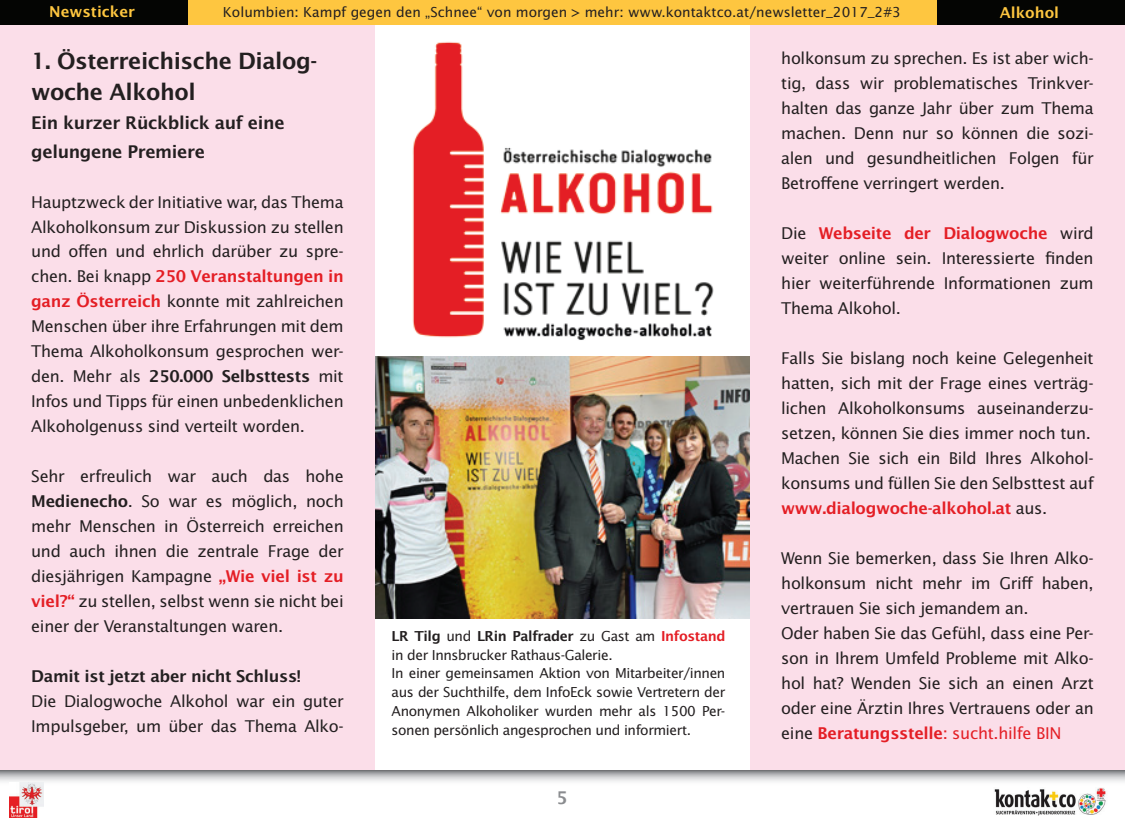
<style>
.page{position:relative;width:1125px;height:825px;background:#fff}
.page>*{position:absolute;margin:0;border:0;box-sizing:border-box;transform-origin:0 0}
.t1{font:600 22.5px/31.2px "Lucida Sans";letter-spacing:-.02em;color:#231f20}
.t2{font:600 17.5px/28.8px "Lucida Sans";letter-spacing:-.02em;color:#231f20}
.t3{font:600 17.5px "Lucida Sans";color:#8a8c8f}
.t4{font:16.25px/25px "Lucida Sans";letter-spacing:-.02em;color:#231f20;text-align:justify}
.t5{font:600 16.25px "Lucida Sans";letter-spacing:-.02em;color:#231f20}
.t6{font:600 15px "Lucida Sans";color:#fec640}
.t7{font:13.75px/18.8px "Lucida Sans";letter-spacing:-.03em;color:#231f20}
.t8{font:13.75px "Lucida Sans";color:#231f20}
.s1{font-weight:600;color:#e41e25}
.s2{font-weight:600}
.s3{color:#e41e25}
</style>
<div class="page">
<div style="left:0;top:25px;width:375px;height:750px;background:#fbdee9"></div>
<div style="left:750px;top:25px;width:375px;height:750px;background:#fbdee9"></div>
<svg style="left:0;top:770px;width:1125px;height:13px"></svg>
<img style="left:10px;top:783px;width:34px;height:35px">
<img style="left:994px;top:787px;width:112px;height:29px">
<img style="left:412px;top:41px;width:302px;height:299px">
<div style="left:0;top:0;width:1125px;height:25px;background:#fec640"></div>
<div style="left:0;top:0;width:188px;height:25px;background:#040503"></div>
<div style="left:938px;top:0;width:187px;height:25px;background:#040503"></div>
<img style="left:375px;top:356px;width:375px;height:263px">
<p class="t6" style="left:49px;top:2px;width:87px">Newsticker</p>
<p class="t8" style="left:223px;top:4px;width:679px">Kolumbien: Kampf gegen den „Schnee“ von morgen &gt; mehr: www.kontaktco.at/newsletter_2017_2#3</p>
<p class="t6" style="left:1000px;top:4px;width:61px">Alkohol</p>
<h1 class="t1" style="left:31px;top:45px;width:287px">1. Österreichische Dialog&shy;woche Alkohol</h1>
<p class="t2" style="left:31px;top:108px;width:255px">Ein kurzer Rückblick auf eine gelungene Premiere</p>
<p class="t4" style="left:31px;top:189px;width:314px">Hauptzweck der Initiative war, das Thema Alkoholkonsum zur Diskussion zu stellen und offen und ehrlich darüber zu spre&shy;chen. Bei knapp <span class="s1">250 Veranstaltungen in ganz Österreich</span> konnte mit zahlreichen Menschen über ihre Erfahrungen mit dem Thema Alkoholkonsum gesprochen wer&shy;den. Mehr als <span class="s2">250.000 Selbsttests</span> mit Infos und Tipps für einen unbedenklichen Alkoholgenuss sind verteilt worden.</p>
<p class="t4" style="left:31px;top:464px;width:314px">Sehr erfreulich war auch das hohe <span class="s2">Medienecho</span>. So war es möglich, noch mehr Menschen in Österreich erreichen und auch ihnen die zentrale Frage der diesjährigen Kampagne <span class="s1">„Wie viel ist zu viel?“</span> zu stellen, selbst wenn sie nicht bei einer der Veranstaltungen waren.</p>
<p class="t5" style="left:31px;top:667px;width:271px">Damit ist jetzt aber nicht Schluss!</p>
<p class="t4" style="left:31px;top:689px;width:314px">Die Dialogwoche Alkohol war ein guter<br>Impulsgeber, um über das Thema Alko-</p>
<p class="t7" style="left:392px;top:626px;width:335px"><span class="s2">LR Tilg</span> und <span class="s2">LRin Palfrader</span> zu Gast am <span class="s1">Infostand </span>in der Innsbrucker Rathaus-Galerie.<br>In einer gemeinsamen Aktion von Mitarbeiter/innen aus der Suchthilfe, dem InfoEck sowie Vertretern der Anonymen Alkoholiker wurden mehr als 1500 Per&shy;sonen persönlich angesprochen und informiert.</p>
<p class="t3" style="left:556px;top:787px;width:13px">5</p>
<p class="t4" style="left:781px;top:45px;width:314px">holkonsum zu sprechen. Es ist aber wich&shy;tig, dass wir problematisches Trinkver&shy;halten das ganze Jahr über zum Thema machen. Denn nur so können die sozi&shy;alen und gesundheitlichen Folgen für Betroffene verringert werden.</p>
<p class="t4" style="left:781px;top:220px;width:314px">Die <span class="s1">Webseite der Dialogwoche</span> wird weiter online sein. Interessierte finden hier weiterführende Informationen zum Thema Alkohol.</p>
<p class="t4" style="left:781px;top:345px;width:314px;text-align:left">Falls Sie bislang noch keine Gelegenheit hatten, sich mit der Frage eines verträg&shy;lichen Alkoholkonsums auseinanderzu&shy;setzen, können Sie dies immer noch tun.<br>Machen Sie sich ein Bild Ihres Alkohol&shy;konsums und füllen Sie den Selbsttest auf <span class="s1">www.dialogwoche-alkohol.at</span> aus.</p>
<p class="t4" style="left:781px;top:545px;width:314px;text-align:left">Wenn Sie bemerken, dass Sie Ihren Alko&shy;holkonsum nicht mehr im Griff haben, vertrauen Sie sich jemandem an.<br>Oder haben Sie das Gefühl, dass eine Per&shy;son in Ihrem Umfeld Probleme mit Alko&shy;hol hat? Wenden Sie sich an einen Arzt oder eine Ärztin Ihres Vertrauens oder an eine <span class="s1">Beratungsstelle</span><span class="s3">: sucht.hilfe BIN</span></p>
</div>
